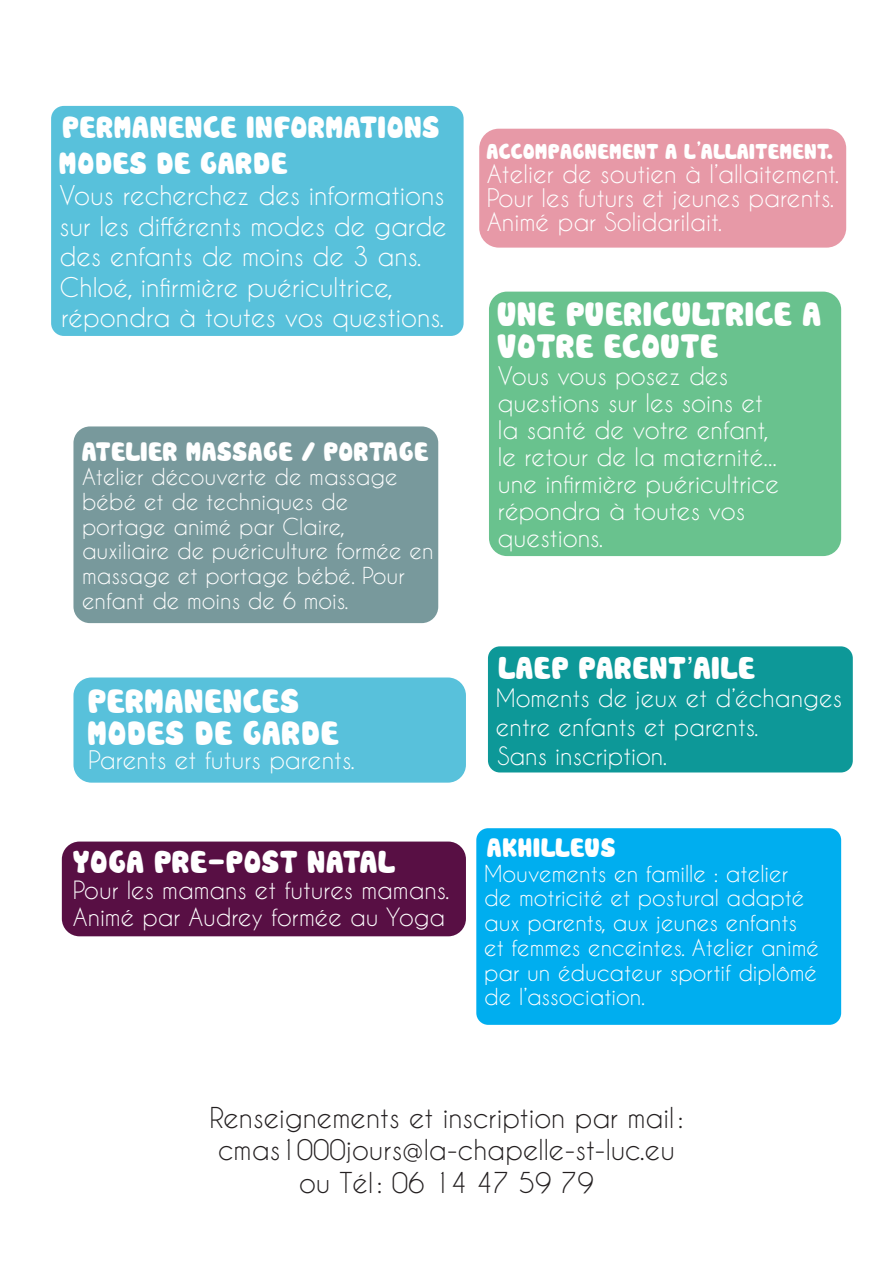
<style>
.page{position:relative;width:893px;height:1263px;background:#fff}
.page>*{position:absolute;margin:0;border:0;box-sizing:border-box;transform-origin:0 0}
.t1{font:33px/31.5px "Cookies";color:#fff}
.t2{font:30.9px "Cookies";color:#fff}
.t3{font:30.75px "Cookies";color:#fff}
.t4{font:30px/36px "Cookies";color:#fff}
.t5{font:27px "Caviar Dreams";color:#231f20}
.t6{font:26.1px "Cookies";color:#fff}
.t7{font:25.5px/30.6px "Caviar Dreams";color:#fff;text-align:justify}
.t8{font:24px/27px "Caviar Dreams";color:#fff}
.t9{font:23.85px/28.5px "Caviar Dreams";color:#fff}
.t10{font:23.55px/26.5px "Caviar Dreams";color:#fff}
.t11{font:21.9px/24.8px "Caviar Dreams";color:#fff}
.t12{font:21px "Cookies";color:#fff}
.s1{font-family:"CHICKEN Pie Height"}
.s2{font-family:"Arial"}
</style>
<div class="page">
<div style="left:73px;top:677px;width:393px;height:106px;background:#58c1db;border-radius:18px"></div>
<div style="left:488px;top:646px;width:365px;height:126px;background:#0d9898;border-radius:12px"></div>
<div style="left:479px;top:129px;width:367px;height:119px;background:#e799a7;border-radius:20px"></div>
<div style="left:489px;top:292px;width:352px;height:264px;background:#69c28e;border-radius:18px"></div>
<div style="left:62px;top:841px;width:404px;height:95px;background:#580f44;border-radius:18px"></div>
<div style="left:73px;top:426px;width:365px;height:197px;background:#78999c;border-radius:16px"></div>
<div style="left:51px;top:106px;width:413px;height:230px;background:#58c1db;border-radius:13px"></div>
<div style="left:476px;top:828px;width:365px;height:197px;background:#00aeef;border-radius:12px"></div>
<p class="t4" style="left:60px;top:110px;width:382px">PERMANENCE INFORMATIONS<br>MODES DE GARDE</p>
<p class="t7" style="left:60px;top:180px;width:389px">Vous recherchez des informations sur les différents modes de garde des enfants de moins de 3 ans.</p>
<p class="t7" style="left:60px;top:271px;width:386px">Chloé, infirmière puéricultrice, répondra à toutes vos questions.</p>
<p class="t6" style="left:82px;top:440px;width:349px">ATELIER MASSAGE / PORTAGE</p>
<p class="t11" style="left:82px;top:464px;width:353px">Atelier découverte de massage bébé et de techniques de portage animé par Claire, auxiliaire de puériculture formée en massage et portage bébé. Pour enfant de moins de 6 mois.</p>
<p class="t1" style="left:88px;top:686px;width:213px">PERMANENCES</p>
<p class="t1" style="left:88px;top:718px;width:253px">MODES DE GARDE</p>
<p class="t8" style="left:88px;top:746px;width:268px">Parents et futurs parents.</p>
<p class="t2" style="left:73px;top:848px;width:325px">YOGA PRE-POST NATAL</p>
<p class="t10" style="left:73px;top:877px;width:378px">Pour les mamans et futures mamans.<br>Animé par Audrey formée au Yoga</p>
<p class="t12" style="left:487px;top:142px;width:348px">ACCOMPAGNEMENT A L<span class="s1">’</span>ALLAITEMENT.</p>
<p class="t8" style="left:487px;top:162px;width:354px;line-height:24px">Atelier de soutien à l’allaitement.<br>Pour les futurs et jeunes parents.<br>Animé par Solidarilait.</p>
<p class="t1" style="left:498px;top:299px;width:326px">UNE PUERICULTRICE A<br>VOTRE ECOUTE</p>
<p class="t8" style="left:498px;top:362px;width:283px">Vous vous posez des questions sur les soins et la santé de votre enfant, le retour de la maternité... une infirmière puéricultrice répondra à toutes vos questions.</p>
<p class="t3" style="left:499px;top:654px;width:258px">LAEP PARENT<span class="s2">’</span>AILE</p>
<p class="t9" style="left:496px;top:684px;width:348px">Moments de jeux et d’échanges entre enfants et parents.</p>
<p class="t9" style="left:497px;top:741px;width:171px">Sans inscription.</p>
<p class="t6" style="left:487px;top:836px;width:131px">AKHILLEUS</p>
<p class="t11" style="left:484px;top:861px;width:336px">Mouvements en famille : atelier de motricité et postural adapté aux parents, aux jeunes enfants et femmes enceintes. Atelier animé par un éducateur sportif diplômé de l’association.</p>
<p class="t5" style="left:210px;top:1101px;width:475px">Renseignements et inscription par mail :</p>
<p class="t5" style="left:218px;top:1134px;width:458px">cmas1000jours@la-chapelle-st-luc.eu</p>
<p class="t5" style="left:299px;top:1166px;width:296px">ou Tél : 06 14 47 59 79</p>
</div>
